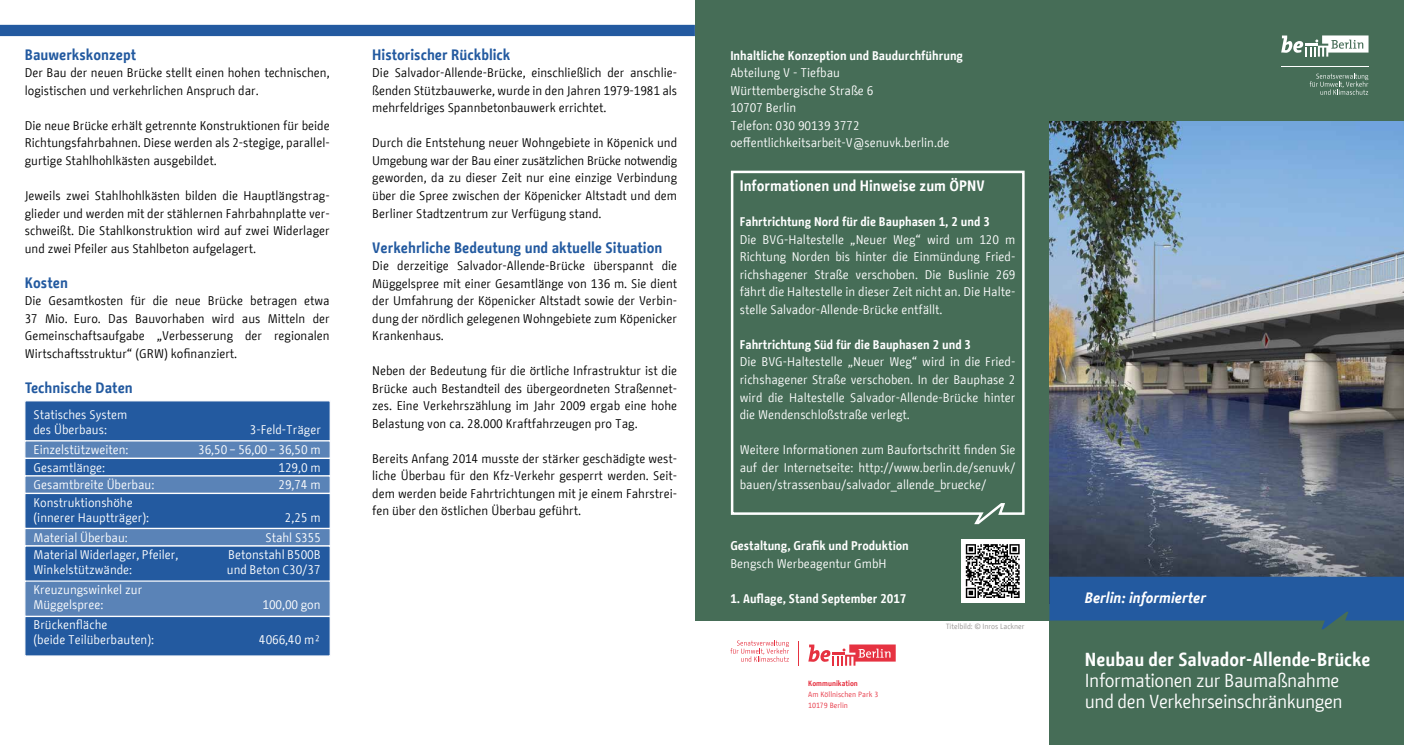
<style>
.page{position:relative;width:1404px;height:745px;background:#fff}
.page>*{position:absolute;margin:0;border:0;box-sizing:border-box;transform-origin:0 0}
.t1{font:18.75px/21.2px "BMF Change";letter-spacing:-.025em;color:#fff}
.t2{font:700 18.75px "BMF Change";color:#fff}
._02_02_Innen_Kapitel{font:700 15px "BMF Change";color:#235aa0}
.t3{font:700 15px "BMF Change";color:#fff}
.t4{font:italic 700 15px "BMF Change";color:#fff}
._02_05_Innen_Fließte{font:700 15px "BMF Change";color:#235aa0}
._03_02_Rückseite_Tit{font:700 15px "BMF Change";color:#235aa0}
._02_05_Innen_Fließte-2{font:12.5px/17.5px "BMF Change";color:#000;text-align:justify}
._02_05_Innen_Fließte-3{font:12.5px/17.5px "BMF Change";color:#fff;text-align:justify}
.t5{font:700 12.5px "BMF Change";color:#fff}
.t6{font:7.5px/11.2px "BMF Change";color:#e63241}
.t7{font:7.5px "BMF Change";color:#949290}
.t8{font:700 7.5px "BMF Change";color:#e63241}
</style>
<div class="page">
<div style="left:694px;top:0;width:355px;height:620px;background:#466d57"></div>
<div style="left:1049px;top:0;width:354px;height:744px;background:#466d57"></div>
<div style="left:0;top:25px;width:689px;height:11px;background:#235aa0"></div>
<img style="left:1049px;top:121px;width:354px;height:455px">
<svg style="left:1281px;top:35px;width:87px;height:22px"></svg>
<hr style="left:1280px;top:66px;width:88px;height:1px;background:#fff">
<svg style="left:1309px;top:73px;width:59px;height:22px"></svg>
<svg style="left:808px;top:644px;width:87px;height:21px"></svg>
<svg style="left:798px;top:641px;width:1px;height:24px"></svg>
<svg style="left:730px;top:640px;width:59px;height:21px"></svg>
<svg style="left:1049px;top:576px;width:354px;height:53px"></svg>
<svg style="left:730px;top:170px;width:295px;height:355px"></svg>
<div style="left:24px;top:400px;width:307px;height:41px;background:#235aa0;border:1px solid #fff"></div>
<div style="left:24px;top:440px;width:307px;height:18px;background:#5a83b7;border:1px solid #fff"></div>
<div style="left:24px;top:457px;width:307px;height:19px;background:#235aa0;border:1px solid #fff"></div>
<div style="left:24px;top:475px;width:307px;height:18px;background:#5a83b7;border:1px solid #fff"></div>
<div style="left:24px;top:492px;width:307px;height:36px;background:#235aa0;border:1px solid #fff"></div>
<svg style="left:24px;top:527px;width:307px;height:18px;background:#658bbb"></svg>
<div style="left:24px;top:545px;width:307px;height:36px;background:#235aa0;border:1px solid #fff"></div>
<div style="left:24px;top:580px;width:307px;height:36px;background:#5a83b7;border:1px solid #fff"></div>
<div style="left:24px;top:615px;width:307px;height:41px;background:#235aa0;border:1px solid #fff"></div>
<div style="left:960px;top:538px;width:64px;height:64px;background:#fff"></div>
<svg style="left:965px;top:544px;width:55px;height:54px"></svg>
<svg style="left:965px;top:544px;width:54px;height:53px"></svg>
<p class="_02_05_Innen_Fließte" style="left:25px;top:44px;width:113px">Bauwerkskonzept</p>
<p class="_02_05_Innen_Fließte-2" style="left:25px;top:64px;width:306px">Der Bau der neuen Brücke stellt einen hohen technischen, logistischen und verkehrlichen Anspruch dar.</p>
<p class="_02_05_Innen_Fließte-2" style="left:25px;top:117px;width:306px">Die neue Brücke erhält getrennte Konstruktionen für beide Richtungsfahrbahnen. Diese werden als 2-stegige, parallel&shy;gurtige Stahlhohlkästen ausgebildet.</p>
<p class="_02_05_Innen_Fließte-2" style="left:25px;top:187px;width:306px">Jeweils zwei Stahlhohlkästen bilden die Hauptlängstrag&shy;glieder und werden mit der stählernen Fahrbahnplatte ver&shy;schweißt. Die Stahlkonstruktion wird auf zwei Widerlager und zwei Pfeiler aus Stahlbeton aufgelagert.</p>
<p class="_03_02_Rückseite_Tit" style="left:25px;top:271px;width:45px">Kosten</p>
<p class="_02_05_Innen_Fließte-2" style="left:25px;top:292px;width:306px">Die Gesamtkosten für die neue Brücke betragen etwa 37 Mio. Euro. Das Bauvorhaben wird aus Mitteln der Gemeinschaftsaufgabe „Verbesserung der regionalen Wirtschaftsstruktur“ (GRW) kofinanziert.</p>
<p class="_02_02_Innen_Kapitel" style="left:25px;top:376px;width:109px">Technische Daten</p>
<p class="_02_05_Innen_Fließte-3" style="left:33px;top:405px;width:95px">Statisches System</p>
<p class="_02_05_Innen_Fließte-3" style="left:33px;top:420px;width:75px">des Überbaus:</p>
<p class="_02_05_Innen_Fließte-3" style="left:250px;top:420px;width:72px">3-Feld-Träger</p>
<p class="_02_05_Innen_Fließte-3" style="left:33px;top:440px;width:97px">Einzelstützweiten:</p>
<p class="_02_05_Innen_Fließte-3" style="left:198px;top:440px;width:124px">36,50 – 56,00 – 36,50 m</p>
<p class="_02_05_Innen_Fließte-3" style="left:33px;top:458px;width:73px">Gesamtlänge:</p>
<p class="_02_05_Innen_Fließte-3" style="left:278px;top:458px;width:44px">129,0 m</p>
<p class="_02_05_Innen_Fließte-3" style="left:33px;top:475px;width:122px">Gesamtbreite Überbau:</p>
<p class="_02_05_Innen_Fließte-3" style="left:278px;top:475px;width:44px">29,74 m</p>
<p class="_02_05_Innen_Fließte-3" style="left:33px;top:493px;width:101px">Konstruktionshöhe</p>
<p class="_02_05_Innen_Fließte-3" style="left:33px;top:508px;width:117px">(innerer Hauptträger):</p>
<p class="_02_05_Innen_Fließte-3" style="left:285px;top:508px;width:37px">2,25 m</p>
<p class="_02_05_Innen_Fließte-3" style="left:33px;top:528px;width:96px">Material Überbau:</p>
<p class="_02_05_Innen_Fließte-3" style="left:265px;top:528px;width:57px">Stahl S355</p>
<p class="_02_05_Innen_Fließte-3" style="left:33px;top:545px;width:146px">Material Widerlager, Pfeiler,</p>
<p class="_02_05_Innen_Fließte-3" style="left:228px;top:545px;width:94px">Betonstahl B500B</p>
<p class="_02_05_Innen_Fließte-3" style="left:33px;top:560px;width:100px">Winkelstützwände:</p>
<p class="_02_05_Innen_Fließte-3" style="left:227px;top:560px;width:95px">und Beton C30/37</p>
<p class="_02_05_Innen_Fließte-3" style="left:33px;top:580px;width:110px">Kreuzungswinkel zur</p>
<p class="_02_05_Innen_Fließte-3" style="left:33px;top:595px;width:71px">Müggelspree:</p>
<p class="_02_05_Innen_Fließte-3" style="left:262px;top:595px;width:60px">100,00 gon</p>
<p class="_02_05_Innen_Fließte-3" style="left:33px;top:615px;width:75px">Brückenfläche</p>
<p class="_02_05_Innen_Fließte-3" style="left:33px;top:630px;width:122px">(beide Teilüberbauten):</p>
<p class="_02_05_Innen_Fließte-3" style="left:259px;top:630px;width:63px">4066,40 m²</p>
<p class="_02_02_Innen_Kapitel" style="left:372px;top:44px;width:140px">Historischer Rückblick</p>
<p class="_02_05_Innen_Fließte-2" style="left:372px;top:64px;width:306px">Die Salvador-Allende-Brücke, einschließlich der anschlie&shy;ßenden Stützbauwerke, wurde in den Jahren 1979-1981 als mehrfeldriges Spannbetonbauwerk errichtet.</p>
<p class="_02_05_Innen_Fließte-2" style="left:372px;top:134px;width:306px">Durch die Entstehung neuer Wohngebiete in Köpenick und Umgebung war der Bau einer zusätzlichen Brücke notwendig geworden, da zu dieser Zeit nur eine einzige Verbindung über die Spree zwischen der Köpenicker Altstadt und dem Berliner Stadtzentrum zur Verfügung stand.</p>
<p class="_02_02_Innen_Kapitel" style="left:372px;top:236px;width:291px">Verkehrliche Bedeutung und aktuelle Situation</p>
<p class="_02_05_Innen_Fließte-2" style="left:372px;top:257px;width:306px">Die derzeitige Salvador-Allende-Brücke überspannt die Müggelspree mit einer Gesamtlänge von 136 m. Sie dient der Umfahrung der Köpenicker Altstadt sowie der Verbin&shy;dung der nördlich gelegenen Wohngebiete zum Köpenicker Krankenhaus.</p>
<p class="_02_05_Innen_Fließte-2" style="left:372px;top:362px;width:306px">Neben der Bedeutung für die örtliche Infrastruktur ist die Brücke auch Bestandteil des übergeordneten Straßennet&shy;zes. Eine Verkehrszählung im Jahr 2009 ergab eine hohe Belastung von ca. 28.000 Kraftfahrzeugen pro Tag.</p>
<p class="_02_05_Innen_Fließte-2" style="left:372px;top:449px;width:306px">Bereits Anfang 2014 musste der stärker geschädigte west&shy;liche Überbau für den Kfz-Verkehr gesperrt werden. Seit&shy;dem werden beide Fahrtrichtungen mit je einem Fahrstrei&shy;fen über den östlichen Überbau geführt.</p>
<p class="t5" style="left:730px;top:46px;width:234px">Inhaltliche Konzeption und Baudurchführung</p>
<p class="_02_05_Innen_Fließte-3" style="left:730px;top:64px;width:221px;text-align:left">Abteilung V - Tiefbau<br>Württembergische Straße 6<br>10707 Berlin<br>Telefon: 030 90139 3772 oeffentlichkeitsarbeit-V@senuvk.berlin.de</p>
<p class="t3" style="left:739px;top:175px;width:246px">Informationen und Hinweise zum ÖPNV</p>
<p class="t5" style="left:739px;top:213px;width:252px">Fahrtrichtung Nord für die Bauphasen 1, 2 und 3</p>
<p class="_02_05_Innen_Fließte-3" style="left:739px;top:230px;width:277px">Die BVG-Haltestelle „Neuer Weg“ wird um 120 m Richtung Norden bis hinter die Einmündung Fried&shy;richshagener Straße verschoben. Die Buslinie 269 fährt die Haltestelle in dieser Zeit nicht an. Die Halte&shy;stelle Salvador-Allende-Brücke entfällt.</p>
<p class="t5" style="left:739px;top:335px;width:233px">Fahrtrichtung Süd für die Bauphasen 2 und 3</p>
<p class="_02_05_Innen_Fließte-3" style="left:739px;top:353px;width:277px">Die BVG-Haltestelle „Neuer Weg“ wird in die Fried&shy;richshagener Straße verschoben. In der Bauphase 2 wird die Haltestelle Salvador-Allende-Brücke hinter die Wendenschloßstraße verlegt.</p>
<p class="_02_05_Innen_Fließte-3" style="left:739px;top:440px;width:277px">Weitere Informationen zum Baufortschritt finden Sie auf der Internetseite: http://www.berlin.de/senuvk/ bauen/strassenbau/salvador_allende_bruecke/</p>
<p class="t5" style="left:730px;top:536px;width:180px">Gestaltung, Grafik und Produktion</p>
<p class="_02_05_Innen_Fließte-3" style="left:730px;top:554px;width:158px">Bengsch Werbeagentur GmbH</p>
<p class="t5" style="left:730px;top:589px;width:177px">1. Auflage, Stand September 2017</p>
<p class="t8" style="left:808px;top:677px;width:51px">Kommunikation</p>
<p class="t6" style="left:808px;top:688px;width:72px">Am Köllnischen Park 3<br>10179 Berlin</p>
<p class="t7" style="left:945px;top:621px;width:80px">Titelbild: © Inros Lackner</p>
<p class="t4" style="left:1084px;top:586px;width:123px">Berlin: informierter</p>
<h1 class="t2" style="left:1084px;top:645px;width:287px">Neubau der Salvador-Allende-Brücke</h1>
<h1 class="t1" style="left:1084px;top:669px;width:259px">Informationen zur Baumaßnahme und den Verkehrseinschränkungen</h1>
</div>
